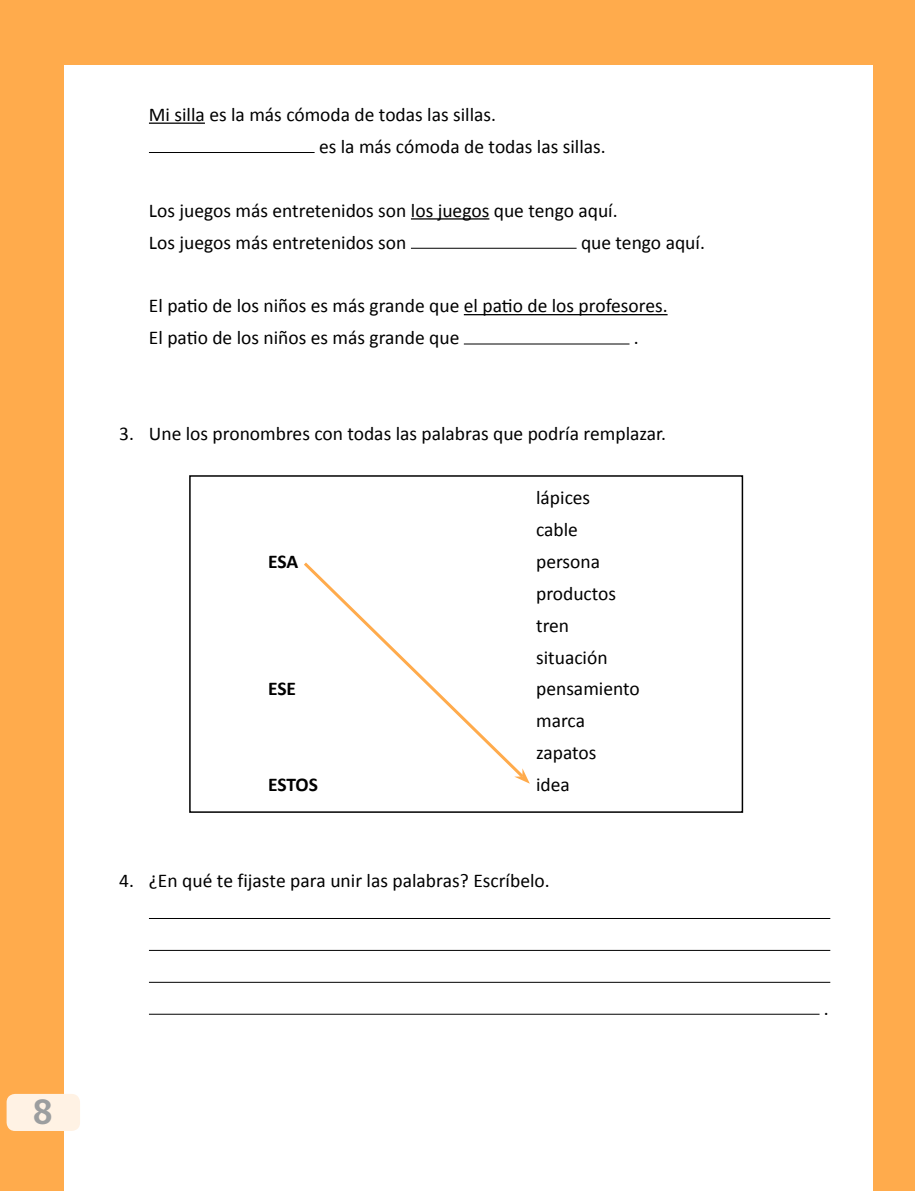
<style>
.page{position:relative;width:915px;height:1191px;background:#fff}
.page>*{position:absolute;margin:0;border:0;box-sizing:border-box;transform-origin:0 0}
.t1{font:700 36px "gob CL";color:#9c9e9f}
.t2{font:19.5px/32px "Calibri";color:#000}
.t3{font:700 19.5px "Calibri";letter-spacing:-.01em;color:#000}
</style>
<div class="page">
<div style="left:0;top:0;width:64px;height:1191px;background:#ffab4c"></div>
<div style="left:0;top:0;width:914px;height:65px;background:#ffab4c"></div>
<div style="left:872px;top:0;width:42px;height:1191px;background:#ffab4c"></div>
<div style="left:7px;top:1094px;width:73px;height:37px;background:#fff2e4;border-radius:9px"></div>
<hr style="left:149px;top:122px;width:56px;height:2px;background:#000">
<hr style="left:411px;top:218px;width:78px;height:1px;background:#000">
<hr style="left:463px;top:314px;width:204px;height:1px;background:#000">
<hr style="left:149px;top:152px;width:165px;height:1px;background:#000">
<hr style="left:411px;top:248px;width:165px;height:1px;background:#000">
<hr style="left:463px;top:344px;width:166px;height:1px;background:#000">
<hr style="left:149px;top:918px;width:681px;height:1px;background:#000">
<hr style="left:149px;top:950px;width:681px;height:1px;background:#000">
<hr style="left:149px;top:982px;width:681px;height:1px;background:#000">
<hr style="left:149px;top:1013px;width:670px;height:1px;background:#000">
<svg style="left:304px;top:562px;width:212px;height:208px"></svg>
<svg style="left:514px;top:768px;width:15px;height:15px"></svg>
<div style="left:189px;top:475px;width:553px;height:338px;border:2px solid #000"></div>
<p class="t2" style="left:319px;top:99px;width:288px;text-indent:-170px">Mi silla es la más cómoda de todas las sillas.<br>es la más cómoda de todas las sillas.</p>
<p class="t2" style="left:149px;top:194px;width:470px">Los juegos más entretenidos son los juegos que tengo aquí.<br>Los juegos más entretenidos son</p>
<p class="t2" style="left:580px;top:226px;width:125px">que tengo aquí.</p>
<p class="t2" style="left:149px;top:290px;width:520px">El patio de los niños es más grande que el patio de los profesores.<br>El patio de los niños es más grande que</p>
<p class="t2" style="left:633px;top:322px;width:6px">.</p>
<p class="t2" style="left:119px;top:418px;width:548px">3. Une los pronombres con todas las palabras que podría remplazar.</p>
<p class="t2" style="left:536px;top:481px;width:56px">lápices cable</p>
<p class="t3" style="left:268px;top:549px;width:32px">ESA</p>
<p class="t2" style="left:536px;top:545px;width:81px">persona productos tren situación</p>
<p class="t3" style="left:268px;top:676px;width:30px">ESE</p>
<p class="t2" style="left:536px;top:673px;width:105px">pensamiento marca zapatos</p>
<p class="t3" style="left:268px;top:772px;width:51px">ESTOS</p>
<p class="t2" style="left:536px;top:768px;width:35px">idea</p>
<p class="t2" style="left:119px;top:864px;width:432px">4. ¿En qué te fijaste para unir las palabras? Escríbelo.</p>
<h1 class="t1" style="left:32px;top:1087px;width:22px">8</h1>
<p class="t2" style="left:823px;top:992px;width:6px">.</p>
</div>
